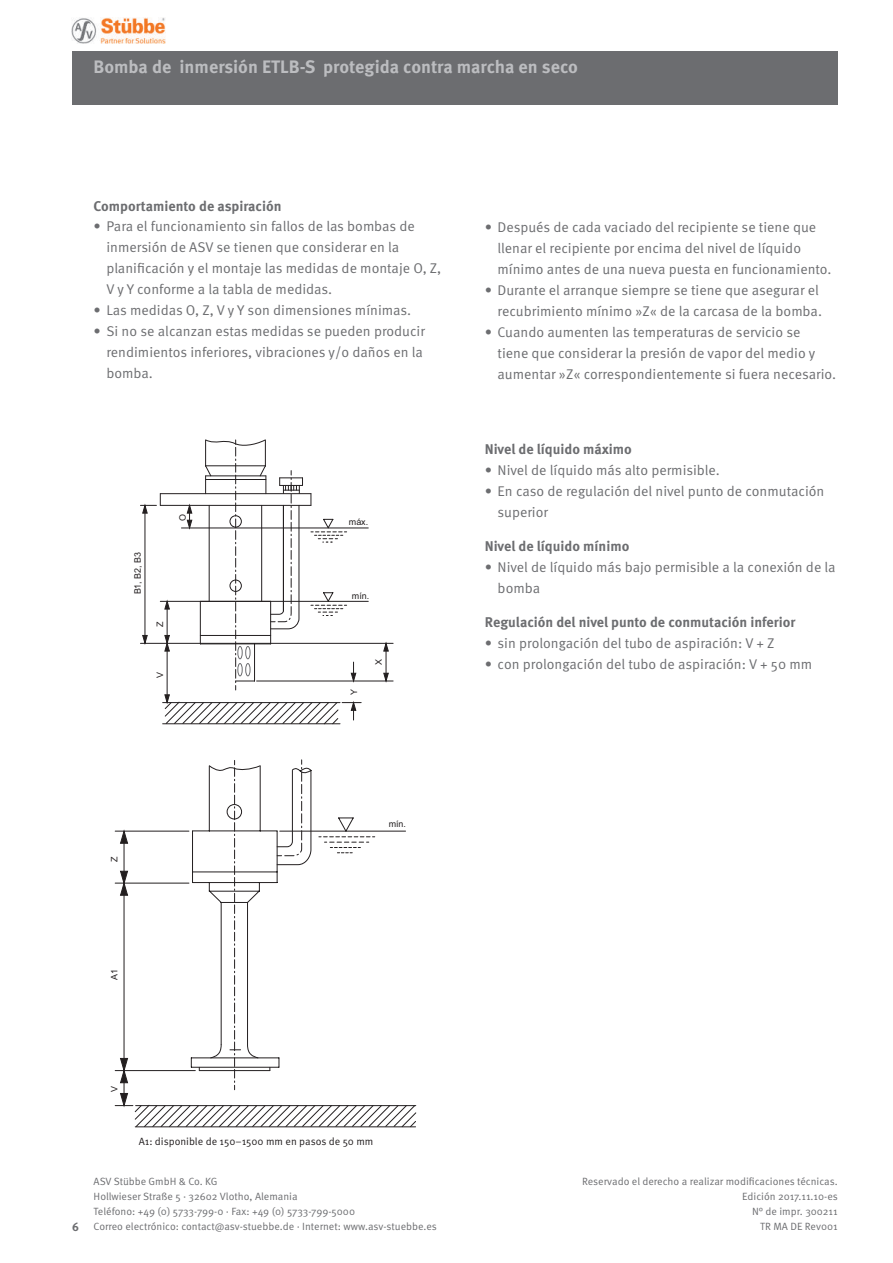
<style>
.page{position:relative;width:893px;height:1263px;background:#fff}
.page>*{position:absolute;margin:0;border:0;box-sizing:border-box;transform-origin:0 0}
.t1{font:700 18px "Meta Pro";color:#bcbdc0}
.t2{font:14.1px/21px "Meta Pro Norm";color:#6c6d70}
.t3{font:700 14.1px "Meta Pro";color:#6c6d70}
.t4{font:700 12px "Meta Pro";color:#6c6d70}
.t5{font:10.5px/15px "Meta Pro Norm";color:#6c6d70}
.t6{font:10.5px "Meta Pro Norm";color:#231f20}
.t7{font:9px "Arial";color:#231f20}
</style>
<div class="page">
<div style="left:72px;top:51px;width:766px;height:53px;background:#6c6d70"></div>
<img style="left:72px;top:18px;width:94px;height:26px">
<hr style="left:257px;top:681px;width:136px;height:1px;background:#231f20">
<hr style="left:140px;top:643px;width:253px;height:1px;background:#231f20">
<hr style="left:160px;top:601px;width:208px;height:1px;background:#231f20">
<hr style="left:181px;top:528px;width:187px;height:1px;background:#231f20">
<hr style="left:386px;top:643px;width:1px;height:38px;background:#231f20">
<svg style="left:384px;top:643px;width:4px;height:8px"></svg>
<svg style="left:384px;top:673px;width:4px;height:8px"></svg>
<svg style="left:140px;top:440px;width:221px;height:284px"></svg>
<svg style="left:115px;top:760px;width:301px;height:367px"></svg>
<p class="t1" style="left:94px;top:53px;width:486px">Bomba de inmersión ETLB-S protegida contra marcha en seco</p>
<p class="t3" style="left:94px;top:195px;width:189px">Comportamiento de aspiración</p>
<p class="t2" style="left:106px;top:215px;width:336px;text-indent:-13px">• Para el funcionamiento sin fallos de las bombas de inmersión de ASV se tienen que considerar en la planificación y el montaje las medidas de montaje O, Z, V y Y conforme a la tabla de medidas.</p>
<p class="t2" style="left:94px;top:299px;width:319px">• Las medidas O, Z, V y Y son dimensiones mínimas.</p>
<p class="t2" style="left:106px;top:320px;width:320px;text-indent:-13px">• Si no se alcanzan estas medidas se pueden producir rendimientos inferiores, vibraciones y/o daños en la bomba.</p>
<p class="t7" style="left:132px;top:594px;width:44px;rotate:-90deg">B1, B2, B3</p>
<p class="t7" style="left:154px;top:627px;width:7px;rotate:-90deg">Z</p>
<p class="t7" style="left:177px;top:521px;width:8px;rotate:-90deg">O</p>
<p class="t7" style="left:154px;top:678px;width:7px;rotate:-90deg">V</p>
<p class="t7" style="left:349px;top:516px;width:21px">máx.</p>
<p class="t7" style="left:352px;top:590px;width:19px">mín.</p>
<p class="t7" style="left:348px;top:695px;width:7px;rotate:-90deg">Y</p>
<p class="t7" style="left:373px;top:665px;width:7px;rotate:-90deg">X</p>
<p class="t2" style="left:497px;top:215px;width:336px;text-indent:-13px">• Después de cada vaciado del recipiente se tiene que llenar el recipiente por encima del nivel de líquido mínimo antes de una nueva puesta en funcionamiento.</p>
<p class="t2" style="left:485px;top:278px;width:339px;text-align:right">• Durante el arranque siempre se tiene que asegurar el recubrimiento mínimo »Z« de la carcasa de la bomba.</p>
<p class="t2" style="left:497px;top:320px;width:340px;text-indent:-13px">• Cuando aumenten las temperaturas de servicio se<br>tiene que considerar la presión de vapor del medio y aumentar »Z« correspondientemente si fuera necesario.</p>
<p class="t3" style="left:485px;top:438px;width:149px">Nivel de líquido máximo</p>
<p class="t2" style="left:485px;top:459px;width:237px">• Nivel de líquido más alto permisible.</p>
<p class="t2" style="left:498px;top:480px;width:328px;text-indent:-13px">• En caso de regulación del nivel punto de conmutación superior</p>
<p class="t3" style="left:485px;top:535px;width:146px">Nivel de líquido mínimo</p>
<p class="t2" style="left:498px;top:556px;width:340px;text-indent:-13px">• Nivel de líquido más bajo permisible a la conexión de la bomba</p>
<p class="t3" style="left:485px;top:611px;width:312px">Regulación del nivel punto de conmutación inferior</p>
<p class="t2" style="left:485px;top:631px;width:291px">• sin prolongación del tubo de aspiración: V + Z</p>
<p class="t2" style="left:485px;top:652px;width:329px">• con prolongación del tubo de aspiración: V + 50 mm</p>
<p class="t7" style="left:108px;top:862px;width:7px;rotate:-90deg">Z</p>
<p class="t7" style="left:389px;top:817px;width:19px">mín.</p>
<p class="t7" style="left:108px;top:980px;width:12px;rotate:-90deg">A1</p>
<p class="t7" style="left:108px;top:1092px;width:7px;rotate:-90deg">V</p>
<p class="t4" style="left:72px;top:1217px;width:8px">6</p>
<p class="t6" style="left:139px;top:1133px;width:236px">A1: disponible de 150–1500 mm en pasos de 50 mm</p>
<p class="t5" style="left:94px;top:1173px;width:345px">ASV Stübbe GmbH &amp; Co. KG<br>Hollwieser Straße 5 · 32602 Vlotho, Alemania<br>Teléfono: +49 (0) 5733-799-0 · Fax: +49 (0) 5733-799-5000<br>Correo electrónico: contact@asv-stuebbe.de · Internet: www.asv-stuebbe.es</p>
<p class="t5" style="left:582px;top:1173px;width:257px;text-align:right">Reservado el derecho a realizar modificaciones técnicas.<br>Edición 2017.11.10-es<br>N° de impr. 300211<br>TR MA DE Rev001</p>
</div>
